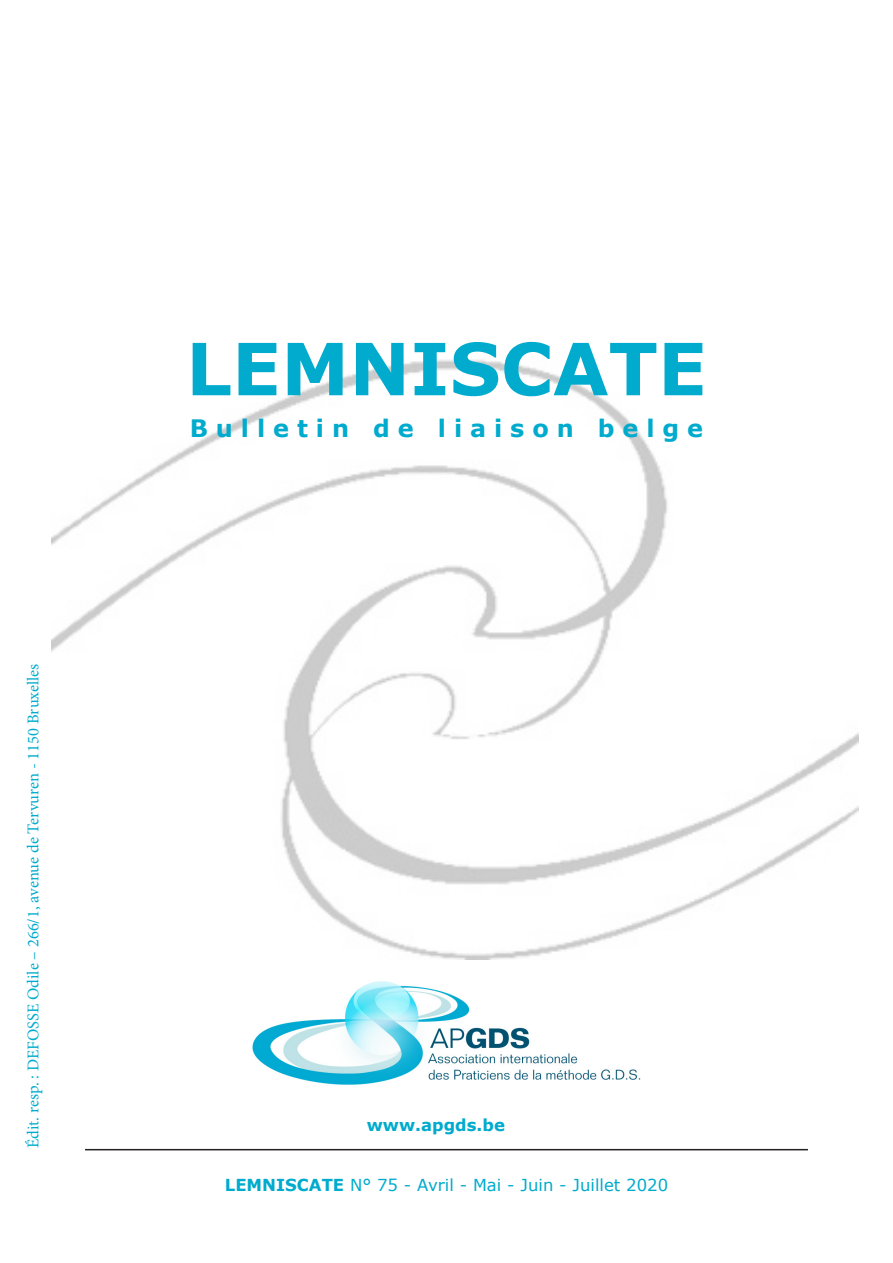
<style>
.page{position:relative;width:893px;height:1263px;background:#fff}
.page>*{position:absolute;margin:0;border:0;box-sizing:border-box;transform-origin:0 0}
.Entête{font:700 72px "Verdana";color:#00abcd}
.Entête-2{font:700 24px "Verdana";letter-spacing:.33em;color:#00abcd}
.Entête-3{font:16.5px "Minion Pro";color:#00abcd}
.Entête-4{font:16.5px "Verdana";color:#00abcd}
.Entête-5{font:700 16.5px "Verdana";color:#00abcd}
.s1{font-weight:700}
</style>
<div class="page">
<img style="left:51px;top:359px;width:808px;height:601px">
<hr style="left:85px;top:1149px;width:723px;height:1px;background:#231f20">
<img style="left:252px;top:981px;width:389px;height:104px">
<p class="Entête-3" style="left:23px;top:1148px;width:486px;rotate:-90deg">Édit. resp. : DEFOSSE Odile – 266/1, avenue de Tervuren - 1150 Bruxelles</p>
<p class="Entête" style="left:186px;top:322px;width:522px">LEMNISCATE</p>
<p class="Entête-2" style="left:190px;top:413px;width:515px">Bulletin de liaison belge</p>
<p class="Entête-5" style="left:367px;top:1114px;width:140px">www.apgds.be</p>
<p class="Entête-4" style="left:225px;top:1174px;width:445px"><span class="s1">LEMNISCATE</span> N° 75 - Avril - Mai - Juin - Juillet 2020</p>
</div>
